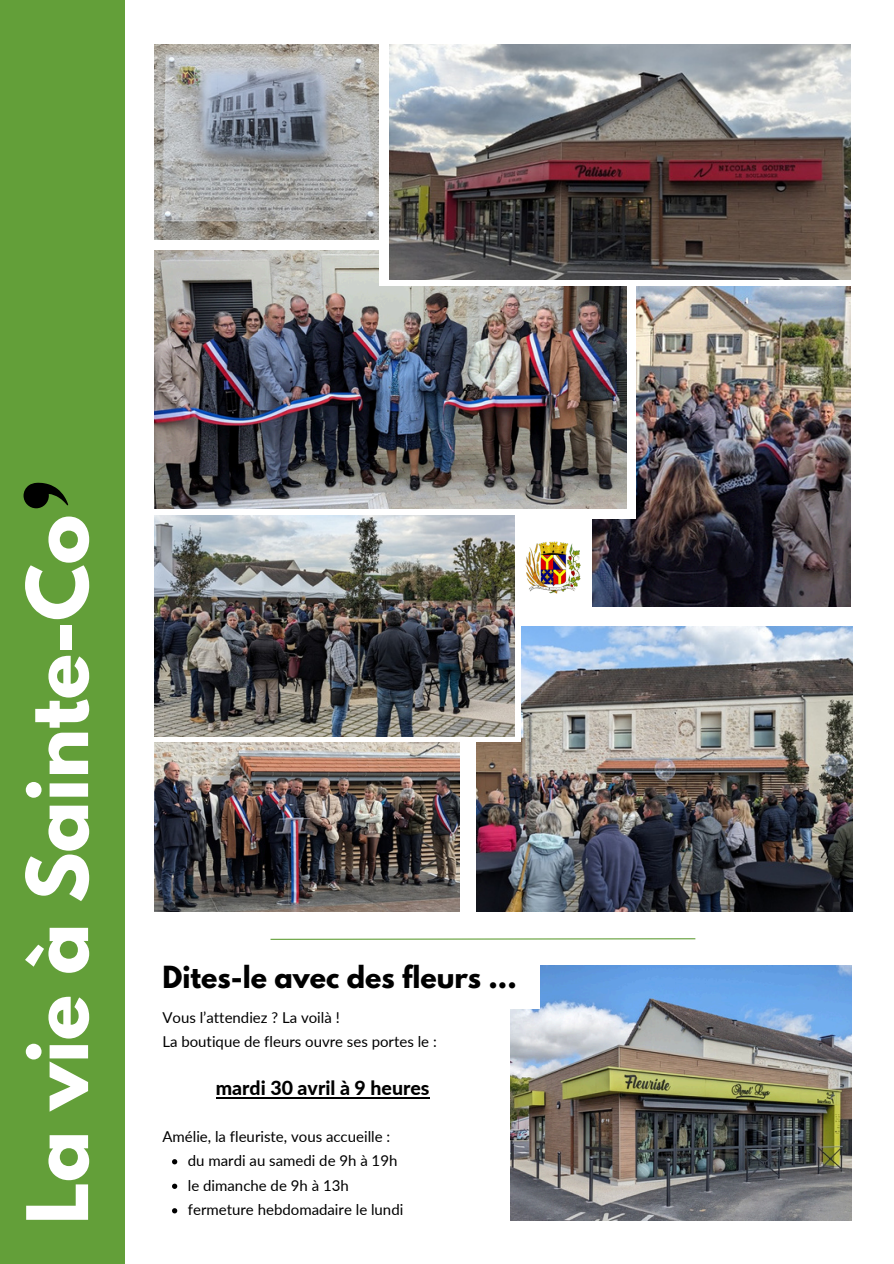
<style>
.page{position:relative;width:894px;height:1264px;background:#fff}
.page>*{position:absolute;margin:0;border:0;box-sizing:border-box;transform-origin:0 0}
.t1{font:700 75px "League Spartan";color:#fff}
.t2{font:700 27px "League Spartan";color:#000}
.t3{font:800 19.5px "Lato";color:#000}
.t4{font:15px "Lato";color:#000}
</style>
<div class="page">
<div style="left:0;top:0;width:125px;height:1263px;background:#639f39"></div>
<svg style="left:24px;top:483px;width:44px;height:25px"></svg>
<img style="left:592px;top:286px;width:258px;height:321px">
<div style="left:529px;top:286px;width:106px;height:232px;background:#fff"></div>
<img style="left:154px;top:250px;width:472px;height:258px">
<img style="left:511px;top:965px;width:339px;height:255px">
<svg style="left:270px;top:938px;width:426px;height:2px"></svg>
<img style="left:476px;top:626px;width:376px;height:286px">
<div style="left:379px;top:89px;width:493px;height:197px;background:#fff"></div>
<img style="left:154px;top:44px;width:224px;height:195px">
<img style="left:154px;top:742px;width:305px;height:169px">
<div style="left:144px;top:586px;width:376px;height:155px;background:#fff"></div>
<img style="left:154px;top:515px;width:360px;height:221px">
<img style="left:389px;top:44px;width:461px;height:235px">
<div style="left:192px;top:950px;width:347px;height:58px;background:#fff"></div>
<hr style="left:216px;top:1096px;width:213px;height:2px;background:#000">
<svg style="left:172px;top:1159px;width:5px;height:5px"></svg>
<svg style="left:172px;top:1183px;width:5px;height:5px"></svg>
<svg style="left:172px;top:1208px;width:5px;height:5px"></svg>
<img style="left:525px;top:541px;width:56px;height:52px">
<p class="t1" style="left:21px;top:1224px;width:711px;rotate:-90deg">La vie à Sainte-Co</p>
<p class="t2" style="left:162px;top:963px;width:356px">Dites-le avec des fleurs ...</p>
<h2 class="t4" style="left:162px;top:1007px;width:179px">Vous l’attendiez ? La voilà !</h2>
<p class="t4" style="left:162px;top:1032px;width:276px">La boutique de fleurs ouvre ses portes le :</p>
<p class="t3" style="left:216px;top:1075px;width:215px">mardi 30 avril à 9 heures</p>
<p class="t4" style="left:162px;top:1126px;width:229px">Amélie, la fleuriste, vous accueille :</p>
<h3 class="t4" style="left:188px;top:1151px;width:211px">du mardi au samedi de 9h à 19h</h3>
<p class="t4" style="left:188px;top:1175px;width:162px">le dimanche de 9h à 13h</p>
<p class="t4" style="left:188px;top:1200px;width:217px">fermeture hebdomadaire le lundi</p>
</div>
